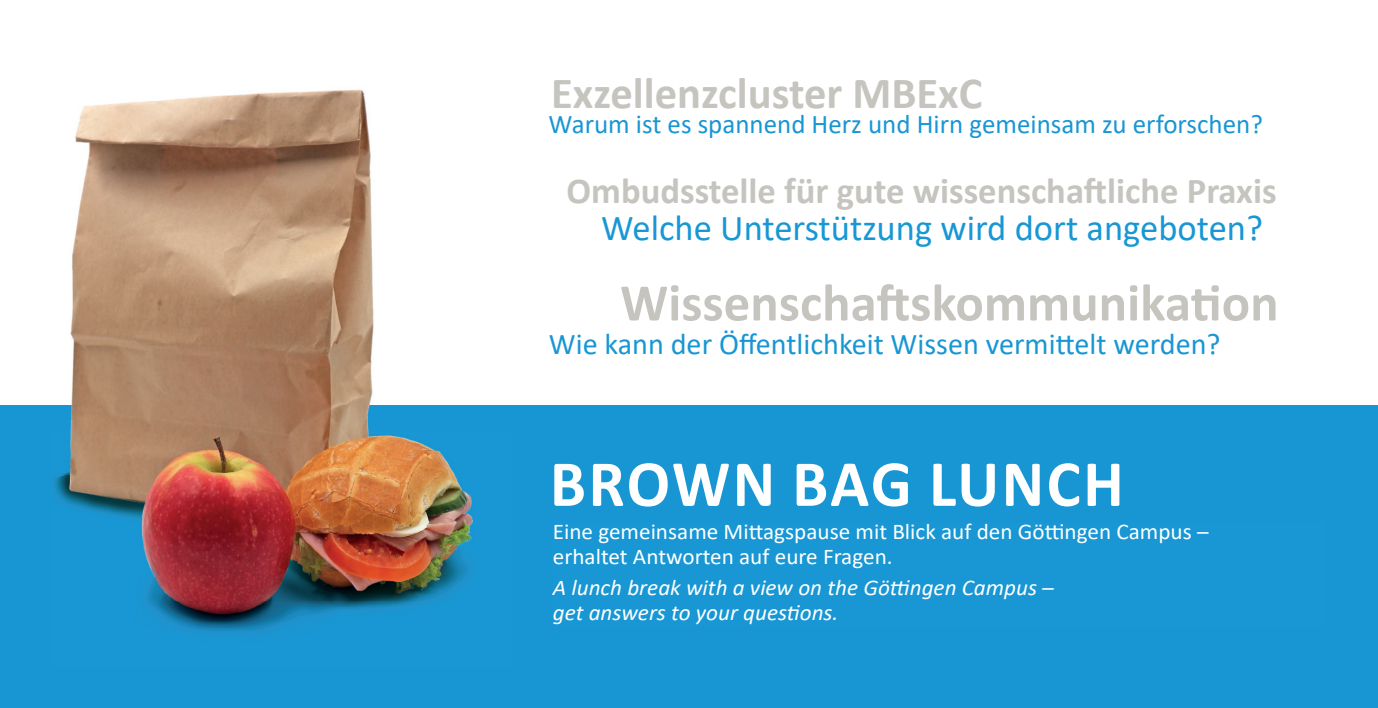
<style>
.page{position:relative;width:1378px;height:708px;background:#fff}
.page>*{position:absolute;margin:0;border:0;box-sizing:border-box;transform-origin:0 0}
.t1{font:700 66.38px "Calibri";letter-spacing:.035em;color:#fff}
.t2{font:700 53.1px "Calibri";color:#c6c4bf}
.t3{font:700 44.55px "Calibri";color:#c6c4bf}
.t4{font:700 36.68px "Calibri";color:#c6c4bf}
.t5{font:36.68px "Calibri";color:#1897d4}
.t6{font:30.15px "Calibri";color:#1896d4}
.t7{font:27px "Calibri";color:#1896d4}
.t8{font:22.5px/24.8px "Calibri";color:#fff}
.t9{font:italic 22.5px/24.8px "Calibri";color:#fff}
</style>
<div class="page">
<div style="left:0;top:405px;width:1377px;height:303px;background:#1896d4"></div>
<img style="left:54px;top:89px;width:419px;height:543px">
<h3 class="t3" style="left:551px;top:61px;width:433px">Exzellenzcluster MBExC</h3>
<p class="t7" style="left:549px;top:106px;width:716px">Warum ist es spannend Herz und Hirn gemeinsam zu erforschen?</p>
<h3 class="t4" style="left:566px;top:165px;width:712px">Ombudsstelle für gute wissenschaftliche Praxis</h3>
<h3 class="t5" style="left:601px;top:202px;width:663px">Welche Unterstützung wird dort angeboten?</h3>
<h2 class="t2" style="left:620px;top:265px;width:660px">Wissenschaftskommunikation</h2>
<h3 class="t6" style="left:549px;top:323px;width:673px">Wie kann der Öffentlichkeit Wissen vermittelt werden?</h3>
<h1 class="t1" style="left:550px;top:437px;width:575px">BROWN BAG LUNCH</h1>
<p class="t8" style="left:553px;top:519px;width:657px">Eine gemeinsame Mittagspause mit Blick auf den Göttingen Campus – erhaltet Antworten auf eure Fragen.</p>
<p class="t9" style="left:553px;top:574px;width:502px">A lunch break with a view on the Göttingen Campus – get answers to your questions.</p>
</div>
